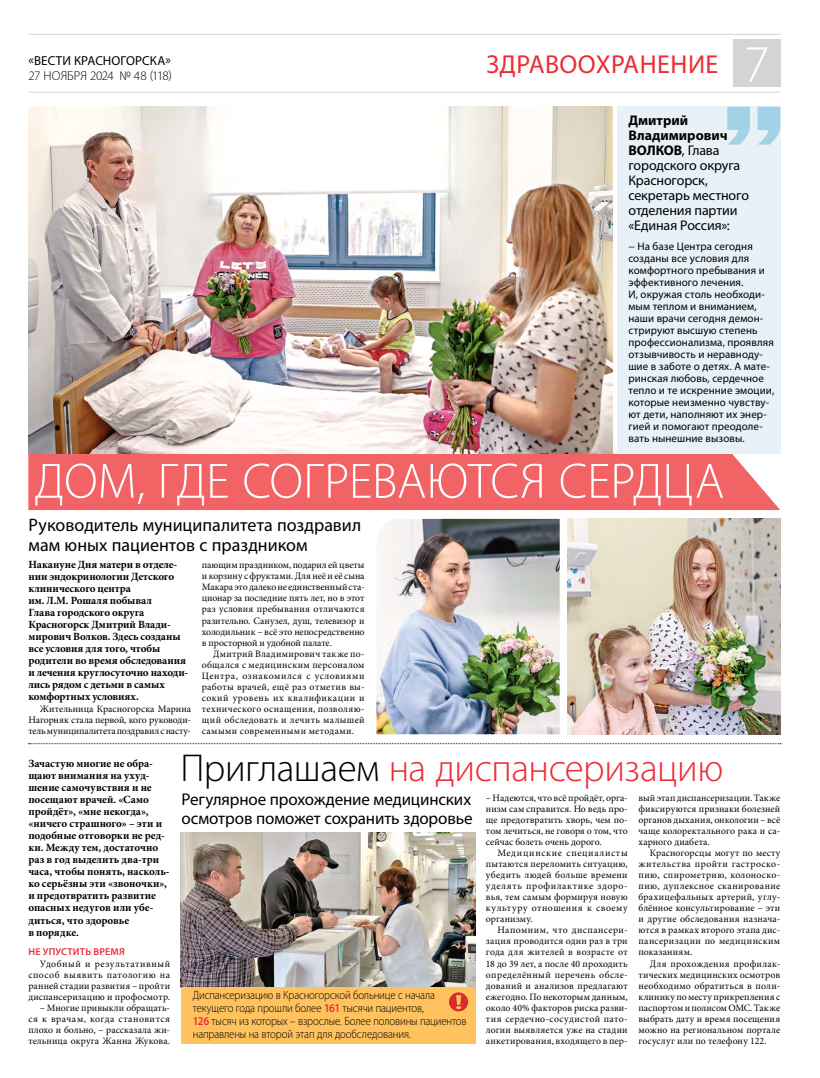
<style>
.page{position:relative;width:820px;height:1078px;background:#fff}
.page>*{position:absolute;margin:0;border:0;box-sizing:border-box;transform-origin:0 0}
.t1{font:300 53px "Myriad Pro";color:#fff}
.t2{font:300 50px "Myriad Pro";letter-spacing:-.005em;color:#fff}
.t3{font:300 39px "Myriad Pro";letter-spacing:-.015em;color:#ec2d35}
.t4{font:26px "Myriad Pro";letter-spacing:.02em;color:#ec2d35}
.t5{font:18px/20px "Myriad Pro";color:#000}
.t6{font:17px/19px "Myriad Pro";letter-spacing:-.01em;color:#000}
.t7{font:14px/15px "Myriad Pro";letter-spacing:-.01em;color:#000}
.t8{font:300 13px "Myriad Pro";letter-spacing:-.015em;color:#000}
.t9{font:13px "Myriad Pro";letter-spacing:.01em;color:#000}
.t10{font:300 12px/13px "Myriad Pro";letter-spacing:-.015em;color:#000;scale:.9 1}
.t11{font:700 11px/12px "Minion Pro";letter-spacing:-.005em;color:#000}
.t12{font:11px/12px "Myriad Pro";letter-spacing:.005em;color:#000}
.t13{font:600 10px "Myriad Pro";letter-spacing:.025em;color:#ec2d35}
.t14{font:9.8px/11.1px "Minion Pro";letter-spacing:.01em;color:#000;text-align:justify}
.s1{font-weight:700}
.s2{color:#000}
.s3{font-weight:600;color:#ec2d35}
</style>
<div class="page">
<hr style="left:28px;top:92px;width:752px;height:1px;background:#d4d4d5">
<hr style="left:28px;top:34px;width:752px;height:1px;background:#d4d4d5">
<div style="left:732px;top:40px;width:48px;height:47px;background:#d4d4d5"></div>
<div style="left:28px;top:453px;width:752px;height:57px;background:#f16365"></div>
<img style="left:28px;top:106px;width:584px;height:347px">
<div style="left:617px;top:106px;width:163px;height:347px;background:#e8f1f7"></div>
<svg style="left:727px;top:107px;width:53px;height:38px"></svg>
<img style="left:376px;top:518px;width:183px;height:216px">
<img style="left:567px;top:518px;width:213px;height:216px">
<svg style="left:29px;top:743px;width:751px;height:1px"></svg>
<img style="left:181px;top:832px;width:294px;height:154px">
<div style="left:181px;top:986px;width:294px;height:57px;background:#ffc25e"></div>
<svg style="left:449px;top:992px;width:19px;height:19px"></svg>
<h3 class="t9" style="left:29px;top:53px;width:144px">«ВЕСТИ КРАСНОГОРСКА»</h3>
<h3 class="t8" style="left:28px;top:68px;width:145px">27 НОЯБРЯ 2024 № 48 (118)</h3>
<h3 class="t4" style="left:486px;top:48px;width:233px">ЗДРАВООХРАНЕНИЕ</h3>
<h1 class="t1" style="left:743px;top:32px;width:27px">7</h1>
<h3 class="t7" style="left:628px;top:112px;width:122px"><span class="s1">Дмитрий<br>Владимирович<br>ВОЛКОВ</span>, Глава городского округа<br>Красногорск, секретарь местного отделения партии «Единая Россия»:</h3>
<p class="t12" style="left:628px;top:240px;width:147px">− На базе Центра сегодня созданы все условия для комфортного пребывания и эффективного лечения.<br>И, окружая столь необходи&shy;мым теплом и вниманием, наши врачи сегодня демон&shy;стрируют высшую степень профессионализма, проявляя отзывчивость и неравноду&shy;шие в заботе о детях. А мате&shy;ринская любовь, сердечное тепло и те искренние эмоции, которые неизменно чувству&shy;ют дети, наполняют их энер&shy;гией и помогают преодоле&shy;вать нынешние вызовы.</p>
<h2 class="t2" style="left:35px;top:451px;width:690px">ДОМ, ГДЕ СОГРЕВАЮТСЯ СЕРДЦА</h2>
<h3 class="t5" style="left:29px;top:514px;width:334px">Руководитель муниципалитета поздравил мам юных пациентов с праздником</h3>
<p class="t11" style="left:28px;top:558px;width:161px">Накануне Дня матери в отделе&shy;нии эндокринологии Детского клинического центра<br>им. Л.М. Рошаля побывал<br>Глава городского округа<br>Красногорск Дмитрий Влади&shy;мирович Волков. Здесь созданы все условия для того, чтобы родители во время обследования и лечения круглосуточно находи&shy;лись рядом с детьми в самых комфортных условиях.</p>
<p class="t14" style="left:28px;top:703px;width:164px;text-indent:11px">Жительница Красногорска Марина Нагорняк стала первой, кого руководи&shy;тель муниципалитета поздравил с насту-</p>
<p class="t14" style="left:202px;top:559px;width:164px">пающим праздником, подарил ей цветы и корзину с фруктами. Для неё и её сына Макара это далеко не единственный ста&shy;ционар за последние пять лет, но в этот раз условия пребывания отличаются разительно. Санузел, душ, телевизор и холодильник – всё это непосредственно в просторной и удобной палате.</p>
<p class="t14" style="left:202px;top:648px;width:164px;text-indent:11px">Дмитрий Владимирович также по&shy;общался с медицинским персоналом Центра, ознакомился с условиями работы врачей, ещё раз отметив вы&shy;сокий уровень их квалификации и технического оснащения, позволяю&shy;щий обследовать и лечить малышей самыми современными методами.</p>
<p class="t11" style="left:28px;top:757px;width:143px">Зачастую многие не обра&shy;щают внимания на ухуд&shy;шение самочувствия и не посещают врачей. «Само пройдёт», «мне некогда», «ничего страшного» – эти и подобные отговорки не ред&shy;ки. Между тем, достаточно раз в год выделить два-три часа, чтобы понять, насколь&shy;ко серьёзны эти «звоночки», и предотвратить развитие опасных недугов или убе&shy;диться, что здоровье<br>в порядке.</p>
<p class="t13" style="left:28px;top:945px;width:98px">НЕ УПУСТИТЬ ВРЕМЯ</p>
<p class="t14" style="left:28px;top:957px;width:143px;text-indent:11px">Удобный и результативный способ выявить патологию на ранней стадии развития – пройти диспансеризацию и профосмотр.</p>
<p class="t14" style="left:28px;top:1001px;width:143px;text-indent:11px">– Многие привыкли обращать&shy;ся к врачам, когда становится плохо и больно, – рассказала жи&shy;тельница округа Жанна Жукова.</p>
<h3 class="t3" style="left:180px;top:744px;width:544px"><span class="s2">Приглашаем</span> на диспансеризацию</h3>
<h3 class="t6" style="left:181px;top:789px;width:292px">Регулярное прохождение медицинских осмотров поможет сохранить здоровье</h3>
<p class="t10" style="left:193px;top:988px;width:305px">Диспансеризацию в Красногорской больнице с начала текущего года прошли более <span class="s3">161</span> тысячи пациентов,<br><span class="s3">126</span> тысяч из которых – взрослые. Более половины пациентов направлены на второй этап для дообследования.</p>
<p class="t14" style="left:486px;top:791px;width:143px">– Надеются, что всё пройдёт, орга&shy;низм сам справится. Но ведь про&shy;ще предотвратить хворь, чем по&shy;том лечиться, не говоря о том, что сейчас болеть очень дорого.</p>
<p class="t14" style="left:486px;top:847px;width:143px;text-indent:11px">Медицинские специалисты пытаются переломить ситуацию, убедить людей больше времени уделять профилактике здоро&shy;вья, тем самым формируя новую культуру отношения к своему организму.</p>
<p class="t14" style="left:486px;top:924px;width:143px;text-indent:11px">Напомним, что диспансери&shy;зация проводится один раз в три года для жителей в возрасте от 18 до 39 лет, а после 40 проходить определённый перечень обсле&shy;дований и анализов предлагают ежегодно. По некоторым данным, около 40% факторов риска разви&shy;тия сердечно-сосудистой пато&shy;логии выявляется уже на стадии анкетирования, входящего в пер-</p>
<p class="t14" style="left:638px;top:791px;width:143px">вый этап диспансеризации. Также фиксируются признаки болезней органов дыхания, онкологии – всё чаще колоректального рака и са&shy;харного диабета.</p>
<p class="t14" style="left:638px;top:847px;width:143px;text-indent:11px">Красногорсцы могут по месту жительства пройти гастроско&shy;пию, спирометрию, колоноско&shy;пию, дуплексное сканирование брахицефальных артерий, углу&shy;блённое консультирование – эти и другие обследования назнача&shy;ются в рамках второго этапа дис&shy;пансеризации по медицинским показаниям.</p>
<p class="t14" style="left:638px;top:957px;width:143px;text-indent:11px">Для прохождения профилак&shy;тических медицинских осмотров необходимо обратиться в поли&shy;клинику по месту прикрепления с паспортом и полисом ОМС. Также выбрать дату и время посещения можно на региональном портале госуслуг или по телефону 122.</p>
</div>
